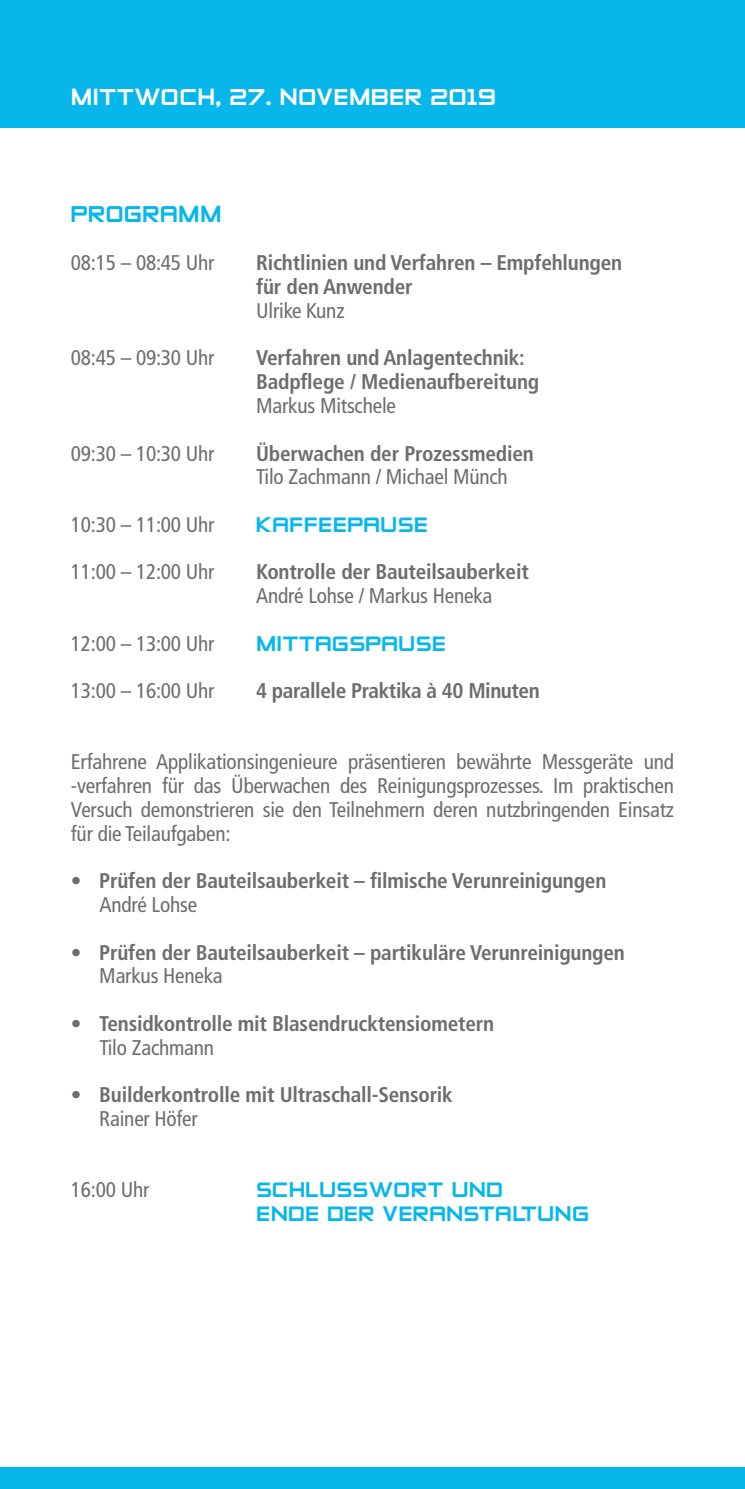
<style>
.page{position:relative;width:745px;height:1489px;background:#fff}
.page>*{position:absolute;margin:0;border:0;box-sizing:border-box;transform-origin:0 0}
.t1{font:27.5px "Zeroes Two";letter-spacing:.01em;color:#fff}
.t2{font:27.5px "Zeroes Two";letter-spacing:.01em;color:#07b7ec}
.t3{font:25px/23.8px "Zeroes Two";letter-spacing:.005em;color:#07b7ec}
.t4{font:700 condensed 21.25px/23.8px "Frutiger";letter-spacing:-.01em;color:#6c6d70}
.t5{font:condensed 21.25px/23.8px "Frutiger";letter-spacing:-.01em;color:#6c6d70;text-align:justify}
.s1{font-weight:400}
</style>
<div class="page">
<div style="left:0;top:0;width:744px;height:128px;background:#07b7ec"></div>
<div style="left:0;top:1467px;width:744px;height:21px;background:#07b7ec"></div>
<p class="t1" style="left:71px;top:83px;width:426px">MITTWOCH, 27. NOVEMBER 2019</p>
<p class="t2" style="left:71px;top:200px;width:152px">PROGRAMM</p>
<p class="t5" style="left:71px;top:251px;width:145px">08:15 – 08:45 Uhr</p>
<p class="t4" style="left:256px;top:251px;width:367px">Richtlinien und Verfahren – Empfehlungen für den Anwender<br><span class="s1">Ulrike Kunz</span></p>
<p class="t5" style="left:71px;top:346px;width:145px">08:45 – 09:30 Uhr</p>
<p class="t4" style="left:256px;top:346px;width:284px">Verfahren und Anlagentechnik:<br>Badpflege / Medienaufbereitung<br><span class="s1">Markus Mitschele</span></p>
<p class="t5" style="left:71px;top:441px;width:145px">09:30 – 10:30 Uhr</p>
<p class="t4" style="left:256px;top:441px;width:279px">Überwachen der Prozessmedien<br><span class="s1">Tilo Zachmann / Michael Münch</span></p>
<p class="t5" style="left:71px;top:512px;width:145px">10:30 – 11:00 Uhr</p>
<p class="t3" style="left:256px;top:513px;width:173px">KAFFEEPAUSE</p>
<p class="t5" style="left:71px;top:560px;width:145px">11:00 – 12:00 Uhr</p>
<p class="t4" style="left:256px;top:560px;width:274px">Kontrolle der Bauteilsauberkeit<br><span class="s1">André Lohse / Markus Heneka</span></p>
<p class="t5" style="left:71px;top:631px;width:145px">12:00 – 13:00 Uhr</p>
<p class="t3" style="left:256px;top:632px;width:191px">MITTAGSPAUSE</p>
<p class="t5" style="left:71px;top:679px;width:145px">13:00 – 16:00 Uhr</p>
<p class="t4" style="left:256px;top:679px;width:285px">4 parallele Praktika à 40 Minuten</p>
<p class="t5" style="left:71px;top:750px;width:604px">Erfahrene Applikationsingenieure präsentieren bewährte Messgeräte und -verfahren für das Überwachen des Reinigungsprozesses. Im praktischen Versuch demonstrieren sie den Teilnehmern deren nutzbringenden Einsatz für die Teilaufgaben:</p>
<p class="t4" style="left:71px;top:869px;width:536px">• Prüfen der Bauteilsauberkeit – filmische Verunreinigungen</p>
<p class="t5" style="left:99px;top:892px;width:99px">André Lohse</p>
<p class="t4" style="left:99px;top:940px;width:526px;text-indent:-28px">• Prüfen der Bauteilsauberkeit – partikuläre Verunreinigungen<br><span class="s1">Markus Heneka</span></p>
<p class="t4" style="left:71px;top:1011px;width:424px">• Tensidkontrolle mit Blasendrucktensiometern</p>
<p class="t5" style="left:99px;top:1035px;width:116px">Tilo Zachmann</p>
<p class="t4" style="left:71px;top:1082px;width:383px">• Builderkontrolle mit Ultraschall-Sensorik</p>
<p class="t5" style="left:99px;top:1106px;width:100px">Rainer Höfer</p>
<p class="t5" style="left:71px;top:1177px;width:80px">16:00 Uhr</p>
<p class="t3" style="left:256px;top:1178px;width:334px">SCHLUSSWORT UND<br>ENDE DER VERANSTALTUNG</p>
</div>
